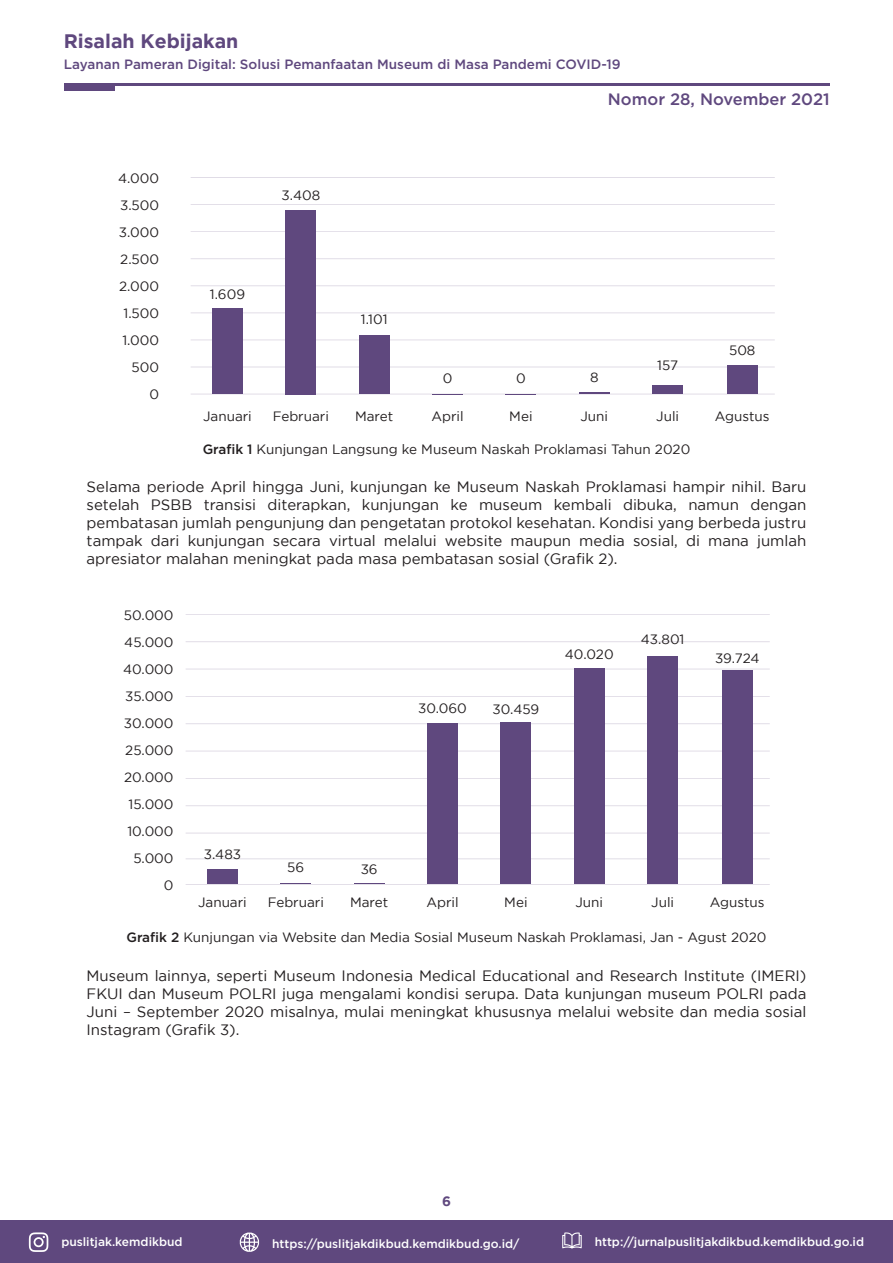
<style>
.page{position:relative;width:893px;height:1263px;background:#fff}
.page>*{position:absolute;margin:0;border:0;box-sizing:border-box;transform-origin:0 0}
.t1{font:700 19.5px "Gotham";color:#5f487e}
.t2{font:500 16.5px "Gotham";color:#5f487e}
.t3{font:15px/18px "Gotham";color:#231f20;text-align:justify}
.t4{font:13.5px/27px "Gotham";color:#231f20;text-align:right}
.t5{font:500 13.5px "Gotham";color:#5f487e}
.t6{font:700 13.5px "Gotham";color:#5f487e}
.t7{font:500 12px "Gotham";color:#fff}
.s1{font-weight:500}
</style>
<div class="page">
<div style="left:0;top:1220px;width:893px;height:43px;background:#5f487e"></div>
<svg style="left:562px;top:1232px;width:20px;height:16px"></svg>
<svg style="left:239px;top:1232px;width:20px;height:20px"></svg>
<svg style="left:29px;top:1232px;width:19px;height:20px"></svg>
<hr style="left:64px;top:83px;width:766px;height:2px;background:#5f487e">
<div style="left:64px;top:85px;width:51px;height:6px;background:#5f487e"></div>
<hr style="left:191px;top:177px;width:584px;height:1px;background:#5f487e">
<hr style="left:191px;top:204px;width:584px;height:1px;background:#5f487e">
<hr style="left:191px;top:231px;width:584px;height:1px;background:#5f487e">
<hr style="left:191px;top:258px;width:584px;height:1px;background:#5f487e">
<hr style="left:191px;top:285px;width:584px;height:1px;background:#5f487e">
<hr style="left:191px;top:312px;width:584px;height:1px;background:#5f487e">
<hr style="left:191px;top:340px;width:584px;height:1px;background:#5f487e">
<hr style="left:191px;top:367px;width:584px;height:1px;background:#5f487e">
<hr style="left:191px;top:394px;width:584px;height:1px;background:#5f487e">
<div style="left:212px;top:308px;width:31px;height:86px;background:#5f487e"></div>
<div style="left:286px;top:210px;width:30px;height:184px;background:#5f487e"></div>
<div style="left:359px;top:335px;width:30px;height:59px;background:#5f487e"></div>
<hr style="left:579px;top:392px;width:30px;height:2px;background:#5f487e">
<div style="left:653px;top:385px;width:30px;height:9px;background:#5f487e"></div>
<div style="left:727px;top:365px;width:30px;height:29px;background:#5f487e"></div>
<hr style="left:186px;top:614px;width:584px;height:1px;background:#5f487e">
<hr style="left:186px;top:641px;width:584px;height:1px;background:#5f487e">
<hr style="left:186px;top:669px;width:584px;height:1px;background:#5f487e">
<hr style="left:186px;top:696px;width:584px;height:1px;background:#5f487e">
<hr style="left:186px;top:723px;width:584px;height:1px;background:#5f487e">
<hr style="left:186px;top:751px;width:584px;height:1px;background:#5f487e">
<hr style="left:186px;top:778px;width:584px;height:1px;background:#5f487e">
<hr style="left:186px;top:805px;width:584px;height:1px;background:#5f487e">
<hr style="left:186px;top:833px;width:584px;height:1px;background:#5f487e">
<hr style="left:186px;top:858px;width:584px;height:1px;background:#5f487e">
<hr style="left:186px;top:884px;width:584px;height:1px;background:#5f487e">
<div style="left:207px;top:870px;width:30px;height:14px;background:#5f487e"></div>
<hr style="left:281px;top:883px;width:30px;height:1px;background:#5f487e">
<hr style="left:354px;top:883px;width:30px;height:1px;background:#5f487e">
<div style="left:427px;top:724px;width:31px;height:160px;background:#5f487e"></div>
<div style="left:501px;top:723px;width:30px;height:161px;background:#5f487e"></div>
<div style="left:574px;top:669px;width:30px;height:215px;background:#5f487e"></div>
<div style="left:648px;top:657px;width:30px;height:227px;background:#5f487e"></div>
<div style="left:722px;top:671px;width:30px;height:213px;background:#5f487e"></div>
<h1 class="t1" style="left:64px;top:30px;width:176px">Risalah Kebijakan</h1>
<p class="t5" style="left:64px;top:56px;width:558px">Layanan Pameran Digital: Solusi Pemanfaatan Museum di Masa Pandemi COVID-19</p>
<p class="t4" style="left:118px;top:164px;width:43px">4.000<br>3.500<br>3.000<br>2.500<br>2.000<br>1.500<br>1.000<br>500<br>0</p>
<p class="t4" style="left:210px;top:280px;width:37px">1.609</p>
<p class="t4" style="left:281px;top:182px;width:40px">3.408</p>
<p class="t4" style="left:361px;top:306px;width:28px">1.101</p>
<p class="t2" style="left:608px;top:89px;width:223px">Nomor 28, November 2021</p>
<p class="t4" style="left:443px;top:365px;width:11px">0</p>
<p class="t4" style="left:516px;top:365px;width:11px">0</p>
<p class="t4" style="left:590px;top:363px;width:10px">8</p>
<p class="t4" style="left:657px;top:352px;width:22px">157</p>
<p class="t4" style="left:729px;top:337px;width:28px">508</p>
<p class="t4" style="left:203px;top:403px;width:50px">Januari</p>
<p class="t4" style="left:273px;top:403px;width:58px">Februari</p>
<p class="t4" style="left:355px;top:403px;width:40px">Maret</p>
<p class="t4" style="left:431px;top:403px;width:34px">April</p>
<p class="t4" style="left:509px;top:403px;width:25px">Mei</p>
<p class="t4" style="left:580px;top:403px;width:29px">Juni</p>
<p class="t4" style="left:656px;top:403px;width:24px">Juli</p>
<p class="t4" style="left:715px;top:403px;width:56px">Agustus</p>
<p class="t4" style="left:203px;top:435px;width:489px"><span class="s1">Grafik 1</span> Kunjungan Langsung ke Museum Naskah Proklamasi Tahun 2020</p>
<p class="t3" style="left:87px;top:478px;width:721px">Selama periode April hingga Juni, kunjungan ke Museum Naskah Proklamasi hampir nihil. Baru setelah PSBB transisi diterapkan, kunjungan ke museum kembali dibuka, namun dengan pembatasan jumlah pengunjung dan pengetatan protokol kesehatan. Kondisi yang berbeda justru tampak dari kunjungan secara virtual melalui website maupun media sosial, di mana jumlah apresiator malahan meningkat pada masa pembatasan sosial (Grafik 2).</p>
<p class="t4" style="left:123px;top:601px;width:52px">50.000<br>45.000<br>40.000<br>35.000<br>30.000<br>25.000<br>20.000<br>15.000<br>10.000<br>5.000<br>0</p>
<p class="t4" style="left:418px;top:695px;width:50px">30.060</p>
<p class="t4" style="left:492px;top:695px;width:48px">30.459</p>
<p class="t4" style="left:565px;top:641px;width:50px">40.020</p>
<p class="t4" style="left:641px;top:625px;width:45px">43.801</p>
<p class="t4" style="left:715px;top:644px;width:46px">39.724</p>
<p class="t4" style="left:204px;top:840px;width:39px">3.483</p>
<p class="t4" style="left:287px;top:853px;width:18px">56</p>
<p class="t4" style="left:361px;top:855px;width:19px">36</p>
<p class="t4" style="left:198px;top:889px;width:50px">Januari</p>
<p class="t4" style="left:268px;top:889px;width:58px">Februari</p>
<p class="t4" style="left:350px;top:889px;width:40px">Maret</p>
<p class="t4" style="left:426px;top:889px;width:34px">April</p>
<p class="t4" style="left:504px;top:889px;width:25px">Mei</p>
<p class="t4" style="left:575px;top:889px;width:29px">Juni</p>
<p class="t4" style="left:651px;top:889px;width:24px">Juli</p>
<p class="t4" style="left:710px;top:889px;width:56px">Agustus</p>
<p class="t4" style="left:126px;top:923px;width:641px"><span class="s1">Grafik 2</span> Kunjungan via Website dan Media Sosial Museum Naskah Proklamasi, Jan - Agust 2020</p>
<p class="t3" style="left:87px;top:966px;width:721px">Museum lainnya, seperti Museum Indonesia Medical Educational and Research Institute (IMERI)<br>FKUI dan Museum POLRI juga mengalami kondisi serupa. Data kunjungan museum POLRI pada Juni – September 2020 misalnya, mulai meningkat khususnya melalui website dan media sosial Instagram (Grafik 3).</p>
<p class="t6" style="left:442px;top:1193px;width:10px">6</p>
<p class="t7" style="left:61px;top:1234px;width:123px">puslitjak.kemdikbud</p>
<p class="t7" style="left:272px;top:1235px;width:249px">https://puslitjakdikbud.kemdikbud.go.id/</p>
<p class="t7" style="left:595px;top:1234px;width:271px">http://jurnalpuslitjakdikbud.kemdikbud.go.id</p>
</div>
